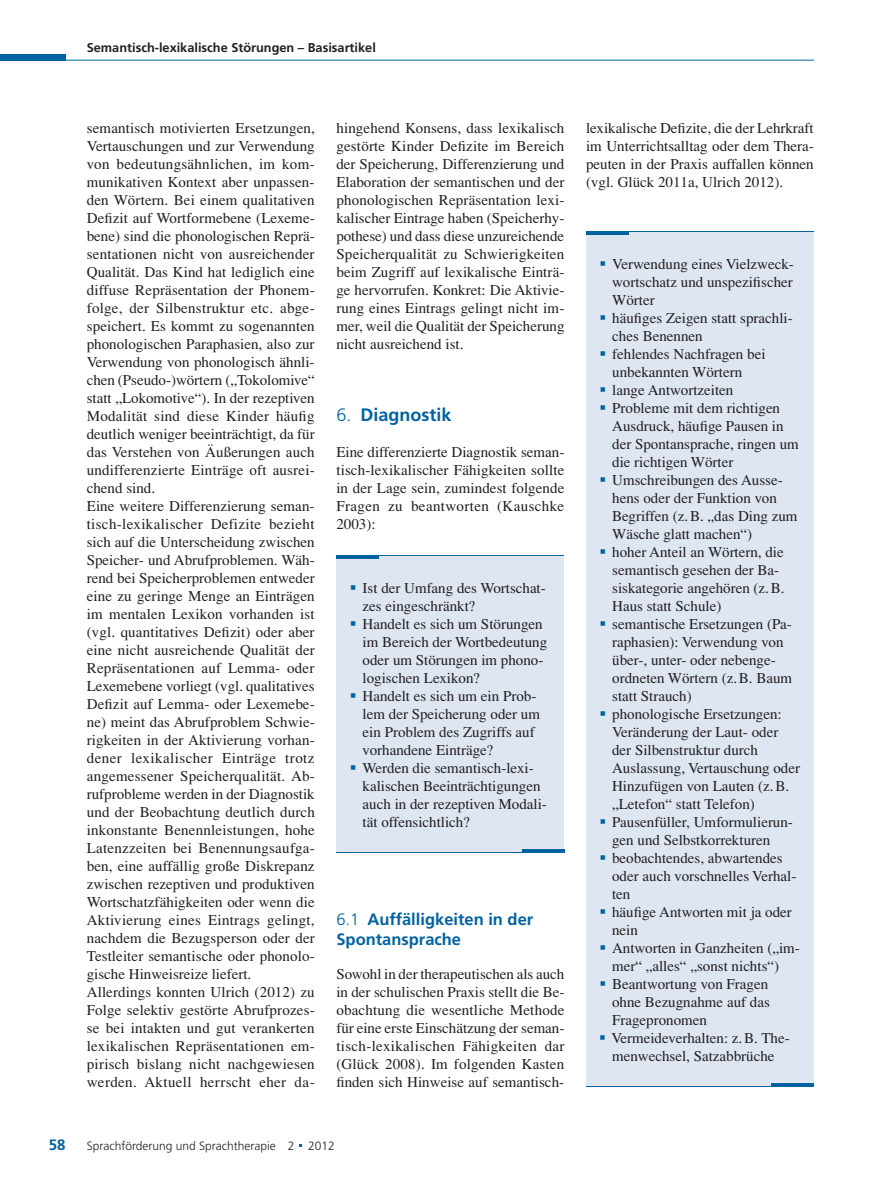
<style>
.page{position:relative;width:888px;height:1186px;background:#fff}
.page>*{position:absolute;margin:0;border:0;box-sizing:border-box;transform-origin:0 0}
.t1{font:700 18px "Frutiger";color:#0062a3}
.t2{font:700 16.5px/19.8px "Frutiger";color:#0062a3}
.t3{font:15px/18px "Times";color:#231f20;text-align:justify}
.t4{font:700 15px "Frutiger";color:#0062a3}
.t5{font:700 12.75px "Frutiger";color:#231f20}
.t6{font:300 12px "Frutiger";color:#231f20}
.s1{font-weight:300}
</style>
<div class="page">
<div style="left:0;top:54px;width:66px;height:6px;background:#0062a3"></div>
<hr style="left:0;top:60px;width:814px;height:1px;background:#0062a3">
<div style="left:336px;top:555px;width:228px;height:297px;background:#dee6f2"></div>
<hr style="left:336px;top:555px;width:228px;height:1px;background:#0062a3">
<hr style="left:336px;top:555px;width:43px;height:3px;background:#0062a3">
<hr style="left:336px;top:852px;width:228px;height:1px;background:#0062a3">
<hr style="left:522px;top:849px;width:42px;height:3px;background:#0062a3">
<div style="left:586px;top:231px;width:228px;height:855px;background:#dee6f2"></div>
<hr style="left:586px;top:231px;width:228px;height:1px;background:#0062a3">
<hr style="left:586px;top:231px;width:42px;height:3px;background:#0062a3">
<hr style="left:586px;top:1086px;width:228px;height:1px;background:#0062a3">
<hr style="left:771px;top:1083px;width:43px;height:3px;background:#0062a3">
<p class="t5" style="left:87px;top:40px;width:291px">Semantisch-lexikalische Störungen – Basisartikel</p>
<p class="t3" style="left:87px;top:118px;width:230px;text-align:left">semantisch motivierten Ersetzungen, Vertauschungen und zur Verwendung von bedeutungsähnlichen, im kom&shy;munikativen Kontext aber unpassen&shy;den Wörtern. Bei einem qualitativen Defizit auf Wortformebene (Lexeme&shy;bene) sind die phonologischen Reprä&shy;sentationen nicht von ausreichender Qualität. Das Kind hat lediglich eine diffuse Repräsentation der Phonem&shy;folge, der Silbenstruktur etc. abge&shy;speichert. Es kommt zu sogenannten phonologischen Paraphasien, also zur Verwendung von phonologisch ähnli&shy;chen (Pseudo-)wörtern („Tokolomive“ statt „Lokomotive“). In der rezeptiven Modalität sind diese Kinder häufig deutlich weniger beeinträchtigt, da für das Verstehen von Äußerungen auch undifferenzierte Einträge oft ausrei&shy;chend sind.<br>Eine weitere Differenzierung seman&shy;tisch-lexikalischer Defizite bezieht sich auf die Unterscheidung zwischen Speicher- und Abrufproblemen. Wäh&shy;rend bei Speicherproblemen entweder eine zu geringe Menge an Einträgen im mentalen Lexikon vorhanden ist (vgl. quantitatives Defizit) oder aber eine nicht ausreichende Qualität der Repräsentationen auf Lemma- oder Lexemebene vorliegt (vgl. qualitatives Defizit auf Lemma- oder Lexemebe&shy;ne) meint das Abrufproblem Schwie&shy;rigkeiten in der Aktivierung vorhan&shy;dener lexikalischer Einträge trotz angemessener Speicherqualität. Ab&shy;rufprobleme werden in der Diagnostik und der Beobachtung deutlich durch inkonstante Benennleistungen, hohe Latenzzeiten bei Benennungsaufga&shy;ben, eine auffällig große Diskrepanz zwischen rezeptiven und produktiven Wortschatzfähigkeiten oder wenn die Aktivierung eines Eintrags gelingt, nachdem die Bezugsperson oder der Testleiter semantische oder phonolo&shy;gische Hinweisreize liefert.<br>Allerdings konnten Ulrich (2012) zu Folge selektiv gestörte Abrufprozes&shy;se bei intakten und gut verankerten lexikalischen Repräsentationen em&shy;pirisch bislang nicht nachgewiesen werden. Aktuell herrscht eher da-</p>
<p class="t3" style="left:336px;top:118px;width:230px">hingehend Konsens, dass lexikalisch gestörte Kinder Defizite im Bereich der Speicherung, Differenzierung und Elaboration der semantischen und der phonologischen Repräsentation lexi&shy;kalischer Eintrage haben (Speicherhy&shy;pothese) und dass diese unzureichende Speicherqualität zu Schwierigkeiten beim Zugriff auf lexikalische Einträ&shy;ge hervorrufen. Konkret: Die Aktivie&shy;rung eines Eintrags gelingt nicht im&shy;mer, weil die Qualität der Speicherung nicht ausreichend ist.</p>
<p class="t1" style="left:336px;top:404px;width:117px"><span class="s1">6.</span> Diagnostik</p>
<p class="t3" style="left:336px;top:442px;width:230px">Eine differenzierte Diagnostik seman&shy;tisch-lexikalischer Fähigkeiten sollte in der Lage sein, zumindest folgende Fragen zu beantworten (Kauschke 2003):</p>
<p class="t3" style="left:363px;top:579px;width:186px;text-align:left">Ist der Umfang des Wortschat&shy;zes eingeschränkt?<br>Handelt es sich um Störungen im Bereich der Wortbedeutung oder um Störungen im phono&shy;logischen Lexikon?<br>Handelt es sich um ein Prob&shy;lem der Speicherung oder um ein Problem des Zugriffs auf vorhandene Einträge?<br>Werden die semantisch-lexi&shy;kalischen Beeinträchtigungen auch in der rezeptiven Modali&shy;tät offensichtlich?</p>
<p class="t2" style="left:336px;top:909px;width:198px"><span class="s1">6.1</span> Auffälligkeiten in der<br>Spontansprache</p>
<p class="t3" style="left:336px;top:964px;width:230px">Sowohl in der therapeutischen als auch in der schulischen Praxis stellt die Be&shy;obachtung die wesentliche Methode für eine erste Einschätzung der seman&shy;tisch-lexikalischen Fähigkeiten dar (Glück 2008). Im folgenden Kasten finden sich Hinweise auf semantisch-</p>
<p class="t4" style="left:49px;top:1135px;width:18px">58</p>
<p class="t6" style="left:87px;top:1139px;width:250px">Sprachförderung und Sprachtherapie 2 2012</p>
<p class="t3" style="left:586px;top:118px;width:229px">lexikalische Defizite, die der Lehrkraft im Unterrichtsalltag oder dem Thera&shy;peuten in der Praxis auffallen können (vgl. Glück 2011a, Ulrich 2012).</p>
<p class="t3" style="left:611px;top:255px;width:190px;text-align:left">Verwendung eines Vielzweck&shy;wortschatz und unspezifischer<br>Wörter<br>häufiges Zeigen statt sprachli&shy;ches Benennen<br>fehlendes Nachfragen bei unbekannten Wörtern<br>lange Antwortzeiten<br>Probleme mit dem richtigen<br>Ausdruck, häufige Pausen in der Spontansprache, ringen um die richtigen Wörter<br>Umschreibungen des Ausse&shy;hens oder der Funktion von<br>Begriffen (z.B. „das Ding zum<br>Wäsche glatt machen“)<br>hoher Anteil an Wörtern, die semantisch gesehen der Ba&shy;siskategorie angehören (z.B.<br>Haus statt Schule)<br>semantische Ersetzungen (Pa&shy;raphasien): Verwendung von über-, unter- oder nebenge&shy;ordneten Wörtern (z.B. Baum statt Strauch)<br>phonologische Ersetzungen:<br>Veränderung der Laut- oder der Silbenstruktur durch<br>Auslassung, Vertauschung oder<br>Hinzufügen von Lauten (z.B. „Letefon“ statt Telefon)<br>Pausenfüller, Umformulierun&shy;gen und Selbstkorrekturen beobachtendes, abwartendes oder auch vorschnelles Verhal&shy;ten<br>häufige Antworten mit ja oder nein<br>Antworten in Ganzheiten („im&shy;mer“ „alles“ „sonst nichts“)<br>Beantwortung von Fragen ohne Bezugnahme auf das<br>Fragepronomen<br>Vermeideverhalten: z.B. The&shy;menwechsel, Satzabbrüche</p>
</div>
